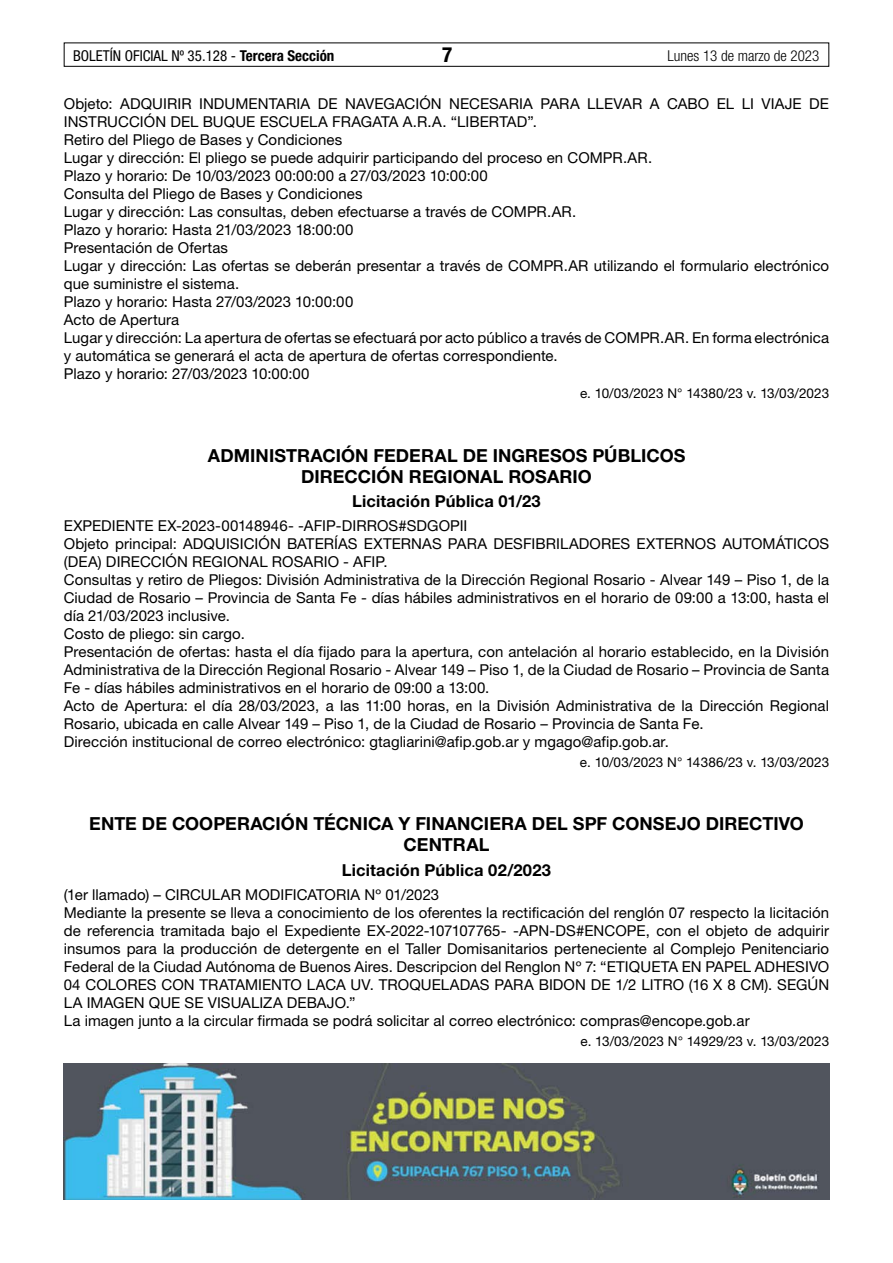
<style>
.page{position:relative;width:893px;height:1263px;background:#fff}
.page>*{position:absolute;margin:0;border:0;box-sizing:border-box;transform-origin:0 0}
.t1{font:700 condensed 21px "Helvetica Neue LT Std";color:#000}
.t2{font:700 18px/21px "Helvetica Neue LT Std";letter-spacing:.005em;color:#000}
.t3{font:700 16.5px "Helvetica Neue LT Std";letter-spacing:.01em;color:#000}
.t4{font:15px/18px "Helvetica Neue LT Std";letter-spacing:.005em;color:#000}
.t5{font:condensed 15px "Helvetica Neue LT Std";color:#000}
.t6{font:300 condensed 15px "Helvetica Neue LT Std";color:#000}
.t7{font:13.5px "Helvetica Neue LT Std";letter-spacing:-.005em;color:#000}
.s1{font-weight:700}
.s2{color:#fff}
</style>
<div class="page">
<div style="left:64px;top:43px;width:765px;height:24px;border:1px solid #000"></div>
<img style="left:64px;top:1063px;width:765px;height:136px">
<p class="t5" style="left:73px;top:47px;width:263px">BOLETÍN OFICIAL Nº 35.128 - <span class="s1">Tercera Sección</span></p>
<h1 class="t1" style="left:442px;top:42px;width:12px">7</h1>
<p class="t6" style="left:667px;top:47px;width:153px">Lunes 13 de marzo de 2023</p>
<p class="t4" style="left:64px;top:94px;width:767px">Objeto: ADQUIRIR INDUMENTARIA DE NAVEGACIÓN NECESARIA PARA LLEVAR A CABO EL LI VIAJE DE INSTRUCCIÓN DEL BUQUE ESCUELA FRAGATA A.R.A. “LIBERTAD”.<br>Retiro del Pliego de Bases y Condiciones<br>Lugar y dirección: El pliego se puede adquirir participando del proceso en COMPR.AR.<br>Plazo y horario: De 10/03/2023 00:00:00 a 27/03/2023 10:00:00<br>Consulta del Pliego de Bases y Condiciones<br>Lugar y dirección: Las consultas, deben efectuarse a través de COMPR.AR.<br>Plazo y horario: Hasta 21/03/2023 18:00:00<br>Presentación de Ofertas<br>Lugar y dirección: Las ofertas se deberán presentar a través de COMPR.AR utilizando el formulario electrónico que suministre el sistema.<br>Plazo y horario: Hasta 27/03/2023 10:00:00<br>Acto de Apertura<br>Lugar y dirección: La apertura de ofertas se efectuará por acto público a través de COMPR.AR. En forma electrónica y automática se generará el acta de apertura de ofertas correspondiente.<br>Plazo y horario: 27/03/2023 10:00:00</p>
<p class="t7" style="left:580px;top:385px;width:251px">e. 10/03/2023 N° 14380/23 v. 13/03/2023</p>
<p class="t2" style="left:301px;top:444px;width:398px;text-indent:-93px">ADMINISTRACIÓN FEDERAL DE INGRESOS PÚBLICOS <span class="s2">-<br></span>DIRECCIÓN REGIONAL ROSARIO</p>
<p class="t3" style="left:352px;top:491px;width:190px">Licitación Pública 01/23</p>
<p class="t4" style="left:64px;top:517px;width:767px">EXPEDIENTE EX-2023-00148946- -AFIP-DIRROS#SDGOPII<br>Objeto principal: ADQUISICIÓN BATERÍAS EXTERNAS PARA DESFIBRILADORES EXTERNOS AUTOMÁTICOS (DEA) DIRECCIÓN REGIONAL ROSARIO - AFIP.<br>Consultas y retiro de Pliegos: División Administrativa de la Dirección Regional Rosario - Alvear 149 – Piso 1, de la Ciudad de Rosario – Provincia de Santa Fe - días hábiles administrativos en el horario de 09:00 a 13:00, hasta el día 21/03/2023 inclusive.<br>Costo de pliego: sin cargo.<br>Presentación de ofertas: hasta el día fijado para la apertura, con antelación al horario establecido, en la División Administrativa de la Dirección Regional Rosario - Alvear 149 – Piso 1, de la Ciudad de Rosario – Provincia de Santa Fe - días hábiles administrativos en el horario de 09:00 a 13:00.<br>Acto de Apertura: el día 28/03/2023, a las 11:00 horas, en la División Administrativa de la Dirección Regional Rosario, ubicada en calle Alvear 149 – Piso 1, de la Ciudad de Rosario – Provincia de Santa Fe.<br>Dirección institucional de correo electrónico: gtagliarini@afip.gob.ar y mgago@afip.gob.ar.</p>
<p class="t7" style="left:580px;top:754px;width:251px">e. 10/03/2023 N° 14386/23 v. 13/03/2023</p>
<p class="t2" style="left:89px;top:813px;width:716px;text-align:center">ENTE DE COOPERACIÓN TÉCNICA Y FINANCIERA DEL SPF CONSEJO DIRECTIVO<br>CENTRAL</p>
<p class="t3" style="left:342px;top:860px;width:211px">Licitación Pública 02/2023</p>
<p class="t4" style="left:64px;top:886px;width:767px">(1er llamado) – CIRCULAR MODIFICATORIA Nº 01/2023<br>Mediante la presente se lleva a conocimiento de los oferentes la rectificación del renglón 07 respecto la licitación de referencia tramitada bajo el Expediente EX-2022-107107765- -APN-DS#ENCOPE, con el objeto de adquirir insumos para la producción de detergente en el Taller Domisanitarios perteneciente al Complejo Penitenciario Federal de la Ciudad Autónoma de Buenos Aires. Descripcion del Renglon Nº 7: “ETIQUETA EN PAPEL ADHESIVO 04 COLORES CON TRATAMIENTO LACA UV. TROQUELADAS PARA BIDON DE 1/2 LITRO (16 X 8 CM). SEGÚN LA IMAGEN QUE SE VISUALIZA DEBAJO.”<br>La imagen junto a la circular firmada se podrá solicitar al correo electrónico: compras@encope.gob.ar</p>
<p class="t7" style="left:580px;top:1033px;width:250px">e. 13/03/2023 N° 14929/23 v. 13/03/2023</p>
</div>
